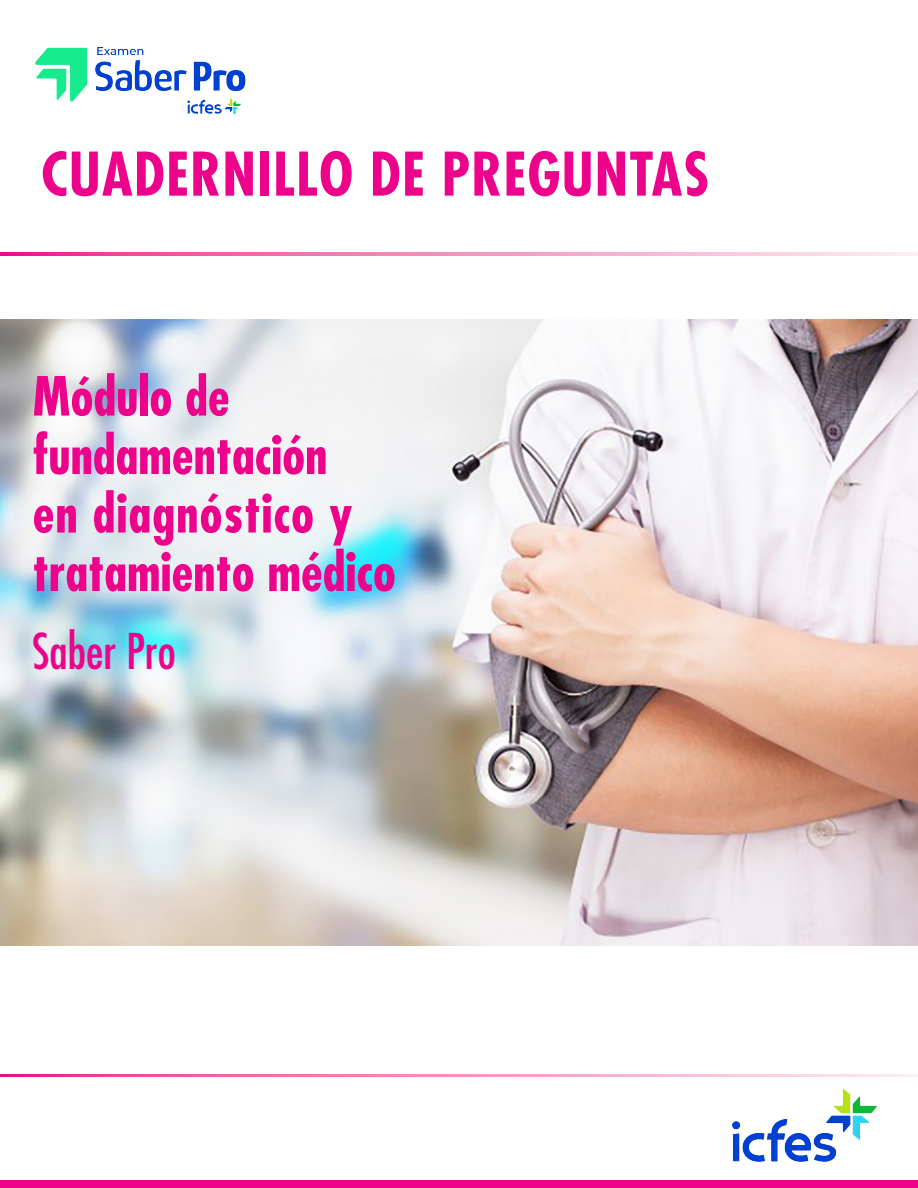
<style>
.page{position:relative;width:918px;height:1188px;background:#fff}
.page>*{position:absolute;margin:0;border:0;box-sizing:border-box;transform-origin:0 0}
.SUBTITULO{font:700 condensed 58.5px "Futura Std";letter-spacing:.02em;color:#ed028c}
.SUBTITULO-2{font:700 condensed 52.5px/58.5px "Futura Std";color:#ed028c}
.SUBTITULO-3{font:condensed 48px "Futura Std";color:#ed028c}
</style>
<div class="page">
<img style="left:0;top:320px;width:918px;height:625px">
<div style="left:0;top:1181px;width:918px;height:7px;background:#ed028c"></div>
<svg style="left:0;top:1075px;width:918px;height:2px;background:#f38fbf"></svg>
<svg style="left:0;top:253px;width:918px;height:2px;background:#f38fbf"></svg>
<img style="left:732px;top:1089px;width:144px;height:73px">
<img style="left:36px;top:47px;width:210px;height:68px">
<p class="SUBTITULO" style="left:41px;top:138px;width:670px">CUADERNILLO DE PREGUNTAS</p>
<p class="SUBTITULO-2" style="left:33px;top:367px;width:365px">Módulo de fundamentación<br>en diagnóstico y tratamiento médico</p>
<p class="SUBTITULO-3" style="left:33px;top:623px;width:145px">Saber Pro</p>
</div>
